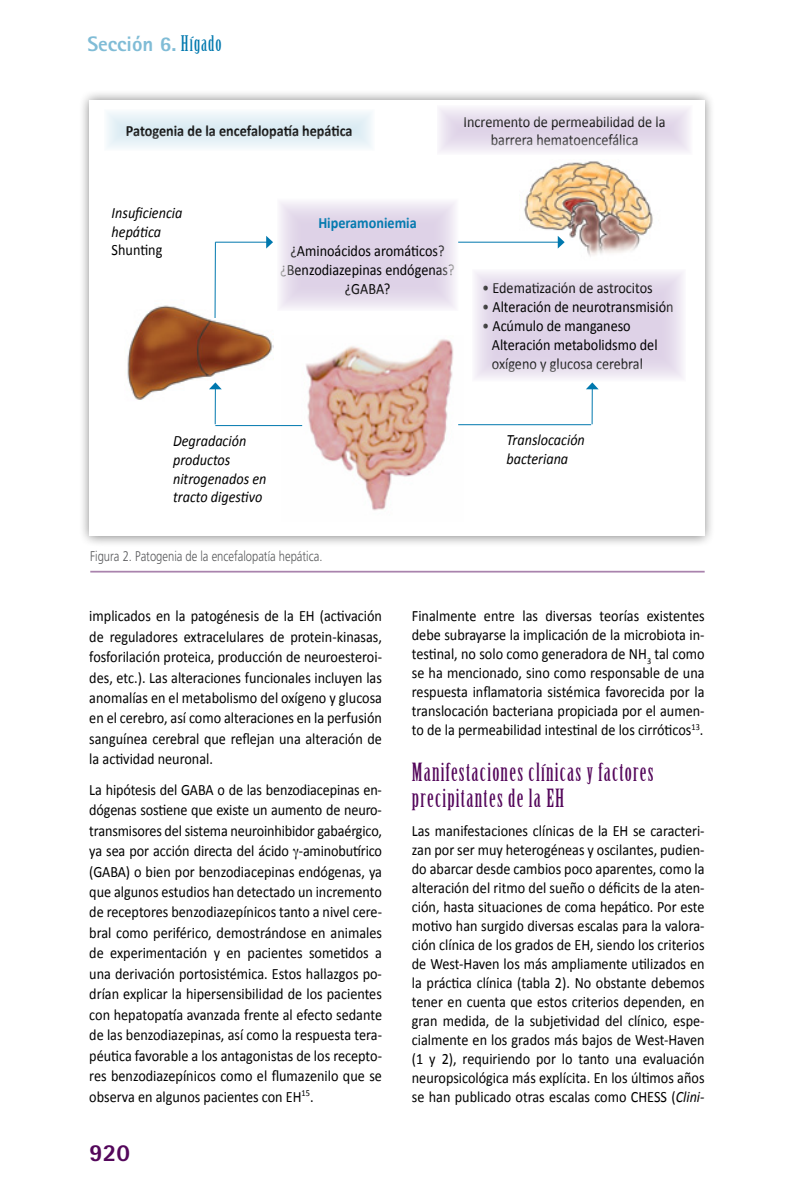
<style>
.page{position:relative;width:794px;height:1191px;background:#fff}
.page>*{position:absolute;margin:0;border:0;box-sizing:border-box;transform-origin:0 0}
.t1{font:24.5px/26.2px "Birch Std";letter-spacing:.05em;color:#54075b}
.t2{font:800 24.5px "Rotis Sans Serif";color:#54075b}
.t3{font:800 21px "Rotis Sans Serif";color:#80bcd6}
.t4{font:15.75px/18.9px "Calibri";color:#000;text-align:justify;scale:.9 1}
.t5{font:italic 15.75px/18.9px "Calibri";color:#000;scale:.9 1}
.t6{font:700 15.75px "Calibri";color:#000;scale:.9 1}
.t7{font:700 15.75px "Calibri";color:#0078ae;scale:.9 1}
.t8{font:300 14px "Frutiger";color:#58595b;scale:.8 1}
.s1{font-family:"Birch Std";font-weight:400;color:#0078ae}
.s2{font-style:italic}
</style>
<div class="page">
<hr style="left:90px;top:571px;width:614px;height:1px;background:#a983ad">
<div style="left:78px;top:89px;width:638px;height:458px;background:#000;opacity:.5"></div>
<div style="left:89px;top:100px;width:615px;height:436px;background:#fff"></div>
<svg style="left:107px;top:112px;width:265px;height:36px;fill:#e4f0f6"></svg>
<svg style="left:438px;top:108px;width:252px;height:44px;background:#e8e0ee"></svg>
<svg style="left:475px;top:272px;width:208px;height:107px;background:#e3d9ea"></svg>
<img style="left:519px;top:161px;width:134px;height:96px">
<img style="left:127px;top:290px;width:146px;height:125px">
<svg style="left:279px;top:202px;width:176px;height:107px;background:#e3daeb"></svg>
<img style="left:282px;top:339px;width:181px;height:172px">
<hr style="left:458px;top:424px;width:133px;height:1px;background:#0078ae">
<hr style="left:591px;top:388px;width:1px;height:36px;background:#0078ae">
<svg style="left:586px;top:382px;width:12px;height:7px"></svg>
<hr style="left:215px;top:425px;width:87px;height:1px;background:#0078ae">
<hr style="left:215px;top:388px;width:1px;height:36px;background:#0078ae">
<svg style="left:209px;top:382px;width:13px;height:7px"></svg>
<hr style="left:215px;top:242px;width:52px;height:1px;background:#0078ae">
<svg style="left:266px;top:236px;width:7px;height:12px"></svg>
<hr style="left:458px;top:242px;width:101px;height:1px;background:#0078ae">
<svg style="left:558px;top:236px;width:6px;height:12px"></svg>
<hr style="left:215px;top:242px;width:1px;height:76px;background:#0078ae">
<h2 class="t3" style="left:87px;top:31px;width:136px">Sección 6. <span class="s1">Hígado</span></h2>
<p class="t6" style="left:126px;top:121px;width:253px">Patogenia de la encefalopatía hepática</p>
<p class="t4" style="left:463px;top:112px;width:226px;text-align:center">Incremento de permeabilidad de la barrera hematoencefálica</p>
<p class="t5" style="left:112px;top:202px;width:80px">Insuficiencia hepática</p>
<p class="t4" style="left:112px;top:241px;width:58px">Shunting</p>
<p class="t7" style="left:318px;top:212px;width:111px">Hiperamoniemia</p>
<p class="t4" style="left:280px;top:242px;width:195px;text-align:center">¿Aminoácidos aromáticos? ¿Benzodiazepinas endógenas? ¿GABA?</p>
<p class="t4" style="left:482px;top:279px;width:191px">• Edematización de astrocitos</p>
<p class="t4" style="left:482px;top:297px;width:214px">• Alteración de neurotransmisión</p>
<p class="t4" style="left:492px;top:316px;width:186px;text-align:left;text-indent:-10px">• Acúmulo de manganeso<br>Alteración metabolidsmo del oxígeno y glucosa cerebral</p>
<p class="t5" style="left:173px;top:430px;width:105px">Degradación productos nitrogenados en tracto digestivo</p>
<p class="t5" style="left:506px;top:429px;width:89px">Translocación bacteriana</p>
<p class="t8" style="left:90px;top:548px;width:292px">Figura 2. Patogenia de la encefalopatía hepática.</p>
<p class="t4" style="left:89px;top:606px;width:327px;line-height:20.5px">implicados en la patogénesis de la EH (activación de reguladores extracelulares de protein-kinasas, fosforilación proteica, producción de neuroesteroi&shy;des, etc.). Las alteraciones funcionales incluyen las anomalías en el metabolismo del oxígeno y glucosa en el cerebro, así como alteraciones en la perfusión sanguínea cerebral que reflejan una alteración de la actividad neuronal.</p>
<p class="t4" style="left:89px;top:779px;width:327px;line-height:20.5px">La hipótesis del GABA o de las benzodiacepinas en&shy;dógenas sostiene que existe un aumento de neuro&shy;transmisores del sistema neuroinhibidor gabaérgico, ya sea por acción directa del ácido -aminobutírico (GABA) o bien por benzodiacepinas endógenas, ya que algunos estudios han detectado un incremento de receptores benzodiazepínicos tanto a nivel cere&shy;bral como periférico, demostrándose en animales de experimentación y en pacientes sometidos a una derivación portosistémica. Estos hallazgos po&shy;drían explicar la hipersensibilidad de los pacientes con hepatopatía avanzada frente al efecto sedante de las benzodiazepinas, así como la respuesta tera&shy;péutica favorable a los antagonistas de los recepto&shy;res benzodiazepínicos como el flumazenilo que se observa en algunos pacientes con EH<sup>15</sup>.</p>
<h1 class="t2" style="left:89px;top:1136px;width:42px">920</h1>
<p class="t4" style="left:412px;top:606px;width:327px">Finalmente entre las diversas teorías existentes debe subrayarse la implicación de la microbiota in&shy;testinal, no solo como generadora de NH<sub>3</sub> tal como se ha mencionado, sino como responsable de una respuesta inflamatoria sistémica favorecida por la translocación bacteriana propiciada por el aumen&shy;to de la permeabilidad intestinal de los cirróticos<sup>13</sup>.</p>
<h1 class="t1" style="left:412px;top:759px;width:243px">Manifestaciones clínicas y factores precipitantes de la EH</h1>
<p class="t4" style="left:412px;top:821px;width:327px">Las manifestaciones clínicas de la EH se caracteri&shy;zan por ser muy heterogéneas y oscilantes, pudien&shy;do abarcar desde cambios poco aparentes, como la alteración del ritmo del sueño o déficits de la aten&shy;ción, hasta situaciones de coma hepático. Por este motivo han surgido diversas escalas para la valora&shy;ción clínica de los grados de EH, siendo los criterios de West-Haven los más ampliamente utilizados en la práctica clínica (tabla 2). No obstante debemos tener en cuenta que estos criterios dependen, en gran medida, de la subjetividad del clínico, espe&shy;cialmente en los grados más bajos de West-Haven (1 y 2), requiriendo por lo tanto una evaluación neuropsicológica más explícita. En los últimos años se han publicado otras escalas como CHESS (<span class="s2">Clini-</span></p>
</div>
